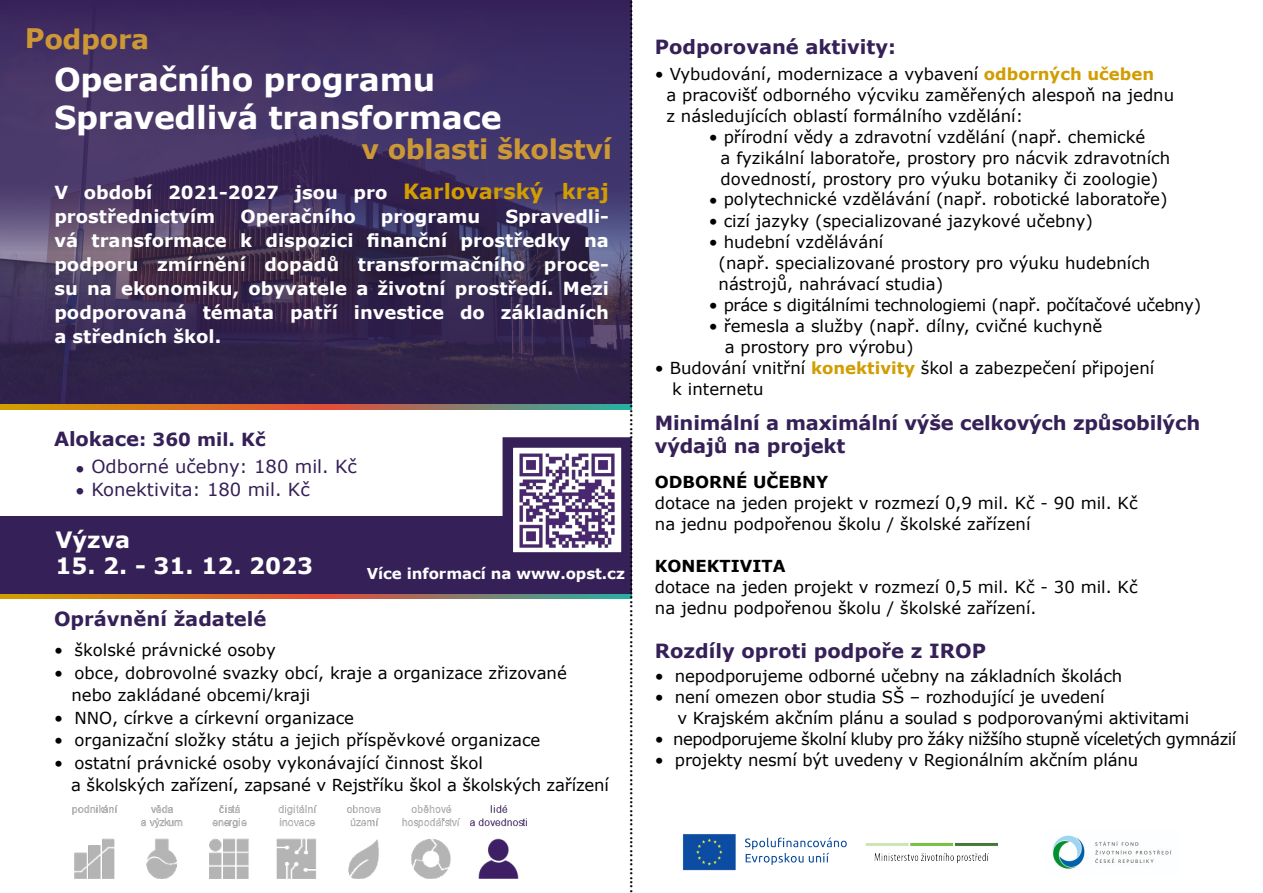
<style>
.page{position:relative;width:1263px;height:893px;background:#fff}
.page>*{position:absolute;margin:0;border:0;box-sizing:border-box;transform-origin:0 0}
.t1{font:700 31.5px/37.8px "Verdana";letter-spacing:-.01em;color:#fff}
.t2{font:700 27px "Verdana";letter-spacing:-.01em;color:#cc9835}
.t3{font:700 22.5px "Verdana";color:#fff}
.t4{font:19.5px "Minion Pro";color:#000}
.t5{font:700 19.5px/23.4px "Verdana";color:#352057}
.t6{font:700 18px/24px "Verdana";color:#fff}
.t7{font:18px "Verdana";color:#352057}
.t8{font:700 18px "Verdana";color:#352057}
.t9{font:16.5px/21px "Verdana";color:#000}
.t10{font:16.5px "Verdana";letter-spacing:-.03em;color:#000}
.t11{font:16.5px "Verdana";letter-spacing:-.02em;color:#000}
.t12{font:700 16.5px "Verdana";color:#000}
.t13{font:700 15px "Verdana";letter-spacing:-.005em;color:#fff}
.s1{font-size:21px;color:#d19d00}
.s2{font-size:19.5px}
.s3{font-weight:700;color:#d19d00}
</style>
<div class="page">
<img style="left:683px;top:834px;width:315px;height:37px">
<img style="left:1052px;top:835px;width:120px;height:34px">
<svg style="left:0;top:0;width:632px;height:253px;background:#413162"></svg>
<svg style="left:0;top:253px;width:632px;height:155px;background:#38294e"></svg>
<div style="left:0;top:516px;width:631px;height:81px;background:#352057"></div>
<div style="left:502px;top:437px;width:130px;height:126px;background:#fff;border:10px solid #352057"></div>
<img style="left:514px;top:447px;width:106px;height:107px">
<img style="left:72px;top:805px;width:454px;height:74px">
<svg style="left:0;top:405px;width:631px;height:5px;background:#af7b43"></svg>
<svg style="left:0;top:594px;width:631px;height:5px;background:#af7b42"></svg>
<p class="t4" style="left:650px;top:0;width:895px;rotate:90deg">.........................................................................................................................................................................................................</p>
<h2 class="t2" style="left:25px;top:19px;width:126px;rotate:1deg">Podpora</h2>
<h1 class="t1" style="left:54px;top:60px;width:449px">Operačního programu<br>Spravedlivá transformace</h1>
<h2 class="t2" style="left:361px;top:130px;width:252px">v oblasti školství</h2>
<p class="t6" style="left:54px;top:180px;width:556px">V období 2021-2027 jsou pro <span class="s1">Karlovarský kraj </span>prostřednictvím</p>
<p class="t6" style="left:240px;top:204px;width:117px">Operačního</p>
<p class="t6" style="left:381px;top:204px;width:101px">programu</p>
<p class="t6" style="left:54px;top:204px;width:556px;text-align:justify;text-indent:451px">Spravedli&shy;vá transformace k dispozici finanční prostředky na podporu zmírnění dopadů transformačního proce&shy;su na ekonomiku, obyvatele a životní prostředí. Mezi podporovaná témata patří investice do základních a středních škol.</p>
<p class="t8" style="left:54px;top:427px;width:213px"><span class="s2">Alokace</span>: 360 mil. Kč</p>
<p class="t7" style="left:75px;top:454px;width:283px">• Odborné učebny: 180 mil. Kč</p>
<p class="t7" style="left:75px;top:477px;width:236px">• Konektivita: 180 mil. Kč</p>
<h3 class="t3" style="left:55px;top:524px;width:76px">Výzva</h3>
<h3 class="t3" style="left:55px;top:550px;width:259px">15. 2. - 31. 12. 2023</h3>
<p class="t13" style="left:367px;top:563px;width:260px">Více informací na www.opst.cz</p>
<p class="t5" style="left:54px;top:607px;width:214px">Oprávnění žadatelé</p>
<p class="t9" style="left:54px;top:640px;width:223px">• školské právnické osoby</p>
<p class="t9" style="left:71px;top:661px;width:497px;line-height:22.5px;text-indent:-17px">• obce, dobrovolné svazky obcí, kraje a organizace zřizované nebo zakládané obcemi/kraji</p>
<p class="t9" style="left:54px;top:707px;width:302px">• NNO, církve a církevní organizace</p>
<p class="t9" style="left:54px;top:730px;width:488px">• organizační složky státu a jejich příspěvkové organizace</p>
<p class="t9" style="left:71px;top:751px;width:539px;line-height:22.5px;text-indent:-17px">• ostatní právnické osoby vykonávající činnost škol<br>a školských zařízení, zapsané v Rejstříku škol a školských zařízení</p>
<p class="t5" style="left:655px;top:35px;width:243px">Podporované aktivity:</p>
<p class="t9" style="left:666px;top:63px;width:509px;text-indent:-12px">• Vybudování, modernizace a vybavení <span class="s3">odborných učeben<br></span>a pracovišť odborného výcviku zaměřených alespoň na jednu z následujících oblastí formálního vzdělání:</p>
<p class="t9" style="left:721px;top:126px;width:451px;text-indent:-12px">• přírodní vědy a zdravotní vzdělání (např. chemické<br>a fyzikální laboratoře, prostory pro nácvik zdravotních dovedností, prostory pro výuku botaniky či zoologie)</p>
<p class="t9" style="left:709px;top:188px;width:460px">• polytechnické vzdělávání (např. robotické laboratoře)</p>
<p class="t9" style="left:709px;top:210px;width:386px">• cizí jazyky (specializované jazykové učebny)</p>
<p class="t9" style="left:719px;top:231px;width:433px;text-indent:-10px">• hudební vzdělávání<br>(např. specializované prostory pro výuku hudebních nástrojů, nahrávací studia)</p>
<p class="t11" style="left:709px;top:294px;width:494px">• práce s digitálními technologiemi (např. počítačové učebny)</p>
<p class="t9" style="left:725px;top:315px;width:379px;text-indent:-16px">• řemesla a služby (např. dílny, cvičné kuchyně a prostory pro výrobu)</p>
<p class="t9" style="left:672px;top:357px;width:483px;text-indent:-17px">• Budování vnitřní <span class="s3">konektivity</span> škol a zabezpečení připojení k internetu</p>
<p class="t5" style="left:655px;top:411px;width:547px">Minimální a maximální výše celkových způsobilých výdajů na projekt</p>
<p class="t12" style="left:655px;top:470px;width:175px">ODBORNÉ UČEBNY</p>
<p class="t9" style="left:655px;top:492px;width:484px">dotace na jeden projekt v rozmezí 0,9 mil. Kč - 90 mil. Kč na jednu podpořenou školu / školské zařízení</p>
<p class="t12" style="left:655px;top:554px;width:132px">KONEKTIVITA</p>
<p class="t9" style="left:655px;top:576px;width:484px">dotace na jeden projekt v rozmezí 0,5 mil. Kč - 30 mil. Kč na jednu podpořenou školu / školské zařízení.</p>
<p class="t5" style="left:655px;top:639px;width:333px">Rozdíly oproti podpoře z IROP</p>
<p class="t9" style="left:655px;top:665px;width:469px">• nepodporujeme odborné učebny na základních školách</p>
<p class="t9" style="left:677px;top:686px;width:513px;text-indent:-23px">• není omezen obor studia SŠ – rozhodující je uvedení<br>v Krajském akčním plánu a soulad s podporovanými aktivitami</p>
<p class="t10" style="left:655px;top:728px;width:583px">• nepodporujeme školní kluby pro žáky nižšího stupně víceletých gymnázií</p>
<p class="t9" style="left:655px;top:749px;width:485px">• projekty nesmí být uvedeny v Regionálním akčním plánu</p>
</div>
